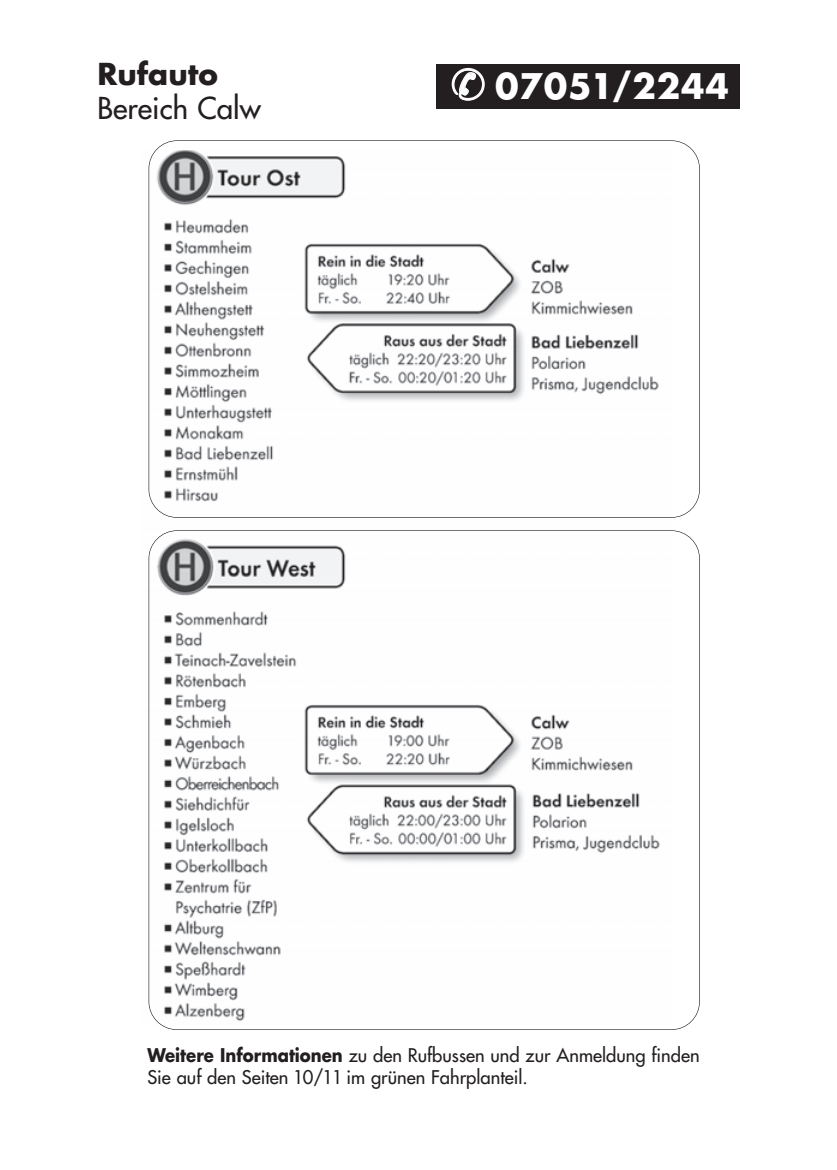
<style>
.page{position:relative;width:837px;height:1170px;background:#fff}
.page>*{position:absolute;margin:0;border:0;box-sizing:border-box;transform-origin:0 0}
.t1{font:700 34.25px "Futura";letter-spacing:.02em;color:#fff}
.t2{font:29.5px "Futura";color:#231f20}
.t3{font:700 29.5px "Futura";color:#231f20}
.t4{font:18.5px/22px "Futura";color:#231f20}
.s1{font-weight:700}
</style>
<div class="page">
<div style="left:436px;top:64px;width:303px;height:45px;background:#231f20"></div>
<svg style="left:451px;top:67px;width:34px;height:34px"></svg>
<svg style="left:148px;top:530px;width:551px;height:499px"></svg>
<svg style="left:148px;top:140px;width:551px;height:377px"></svg>
<h2 class="t3" style="left:97px;top:53px;width:122px">Rufauto</h2>
<h2 class="t2" style="left:97px;top:89px;width:165px">Bereich Calw</h2>
<h1 class="t1" style="left:450px;top:62px;width:279px">✆ 07051/2244</h1>
<p class="t4" style="left:147px;top:1044px;width:553px"><span class="s1">Weitere Informationen</span> zu den Rufbussen und zur Anmeldung finden<br>Sie auf den Seiten 10/11 im grünen Fahrplanteil.</p>
</div>
